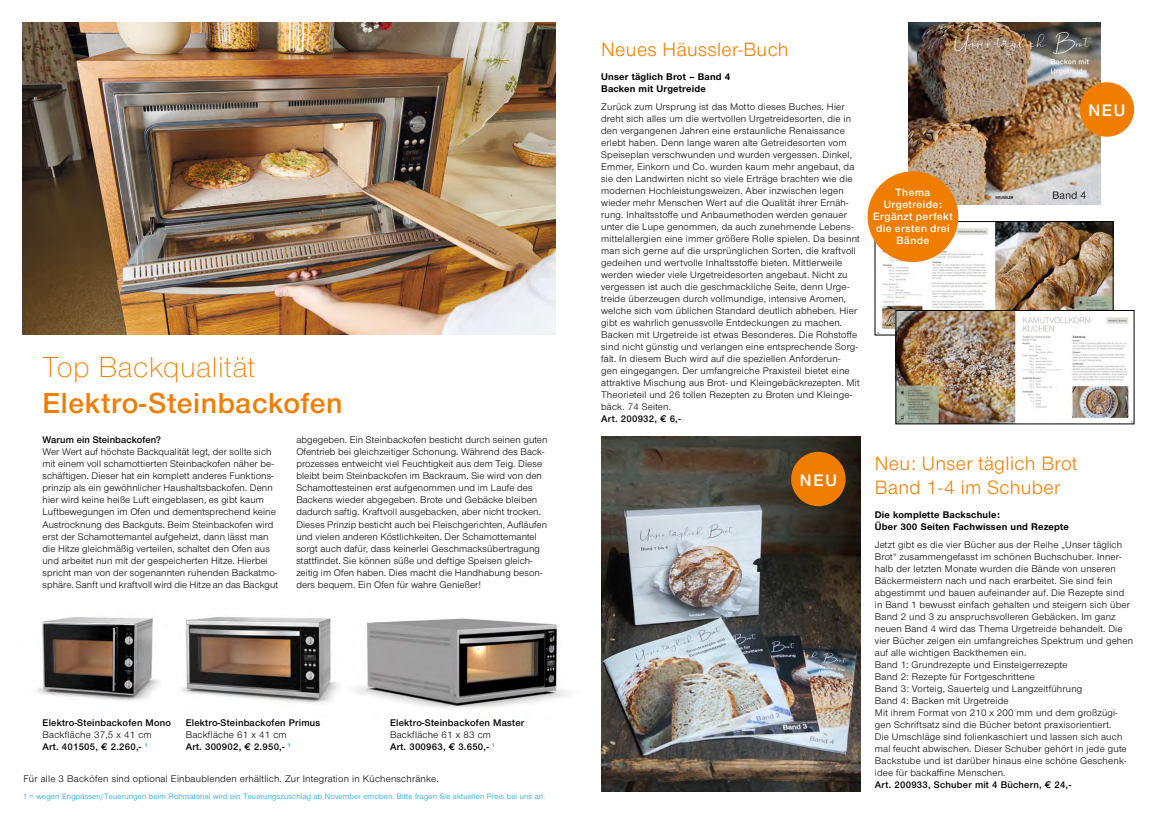
<style>
.page{position:relative;width:1157px;height:814px;background:#fff}
.page>*{position:absolute;margin:0;border:0;box-sizing:border-box;transform-origin:0 0}
.t1{font:30px "Nimbus San Nov Sem Bol";letter-spacing:.02em;color:#ef7d00}
.t2{font:300 30px "Nimbus San Nov";letter-spacing:.02em;color:#ef7d00}
.t3{font:20px/24px "Nimbus San Nov";letter-spacing:.02em;color:#ef7d00}
.t4{font:17.3px "Nimbus San Nov Sem Bol";letter-spacing:.1em;color:#fff}
.t5{font:11px/12px "Nimbus San Nov Sem Bol";letter-spacing:.04em;color:#fff;text-align:center}
.t6{font:10px/12px "Nimbus San Nov";letter-spacing:.02em;color:#000}
.t7{font:10px "Nimbus San Nov Sem Bol";letter-spacing:.02em;color:#000}
.t8{font:700 10px/12px "Nimbus San Nov";letter-spacing:.02em;color:#000}
.t9{font:8px "Nimbus San Nov";letter-spacing:.02em;color:#009fe3}
</style>
<div class="page">
<img style="left:355px;top:618px;width:214px;height:91px">
<img style="left:601px;top:437px;width:259px;height:354px">
<img style="left:909px;top:23px;width:191px;height:182px">
<img style="left:877px;top:223px;width:234px;height:110px">
<div style="left:875px;top:221px;width:238px;height:114px;border:1px solid #000"></div>
<img style="left:897px;top:312px;width:235px;height:110px">
<div style="left:895px;top:310px;width:239px;height:114px;border:1px solid #000"></div>
<div style="left:1079px;top:82px;width:55px;height:55px;background:#ef7d00;border-radius:50%"></div>
<div style="left:867px;top:171px;width:91px;height:91px;background:#ef7d00;border-radius:50%"></div>
<img style="left:23px;top:23px;width:533px;height:311px">
<img style="left:181px;top:617px;width:158px;height:86px">
<img style="left:36px;top:617px;width:124px;height:84px">
<div style="left:791px;top:452px;width:54px;height:54px;background:#ef7d00;border-radius:50%"></div>
<h1 class="t2" style="left:43px;top:350px;width:214px">Top Backqualität</h1>
<h1 class="t1" style="left:43px;top:386px;width:302px">Elektro-Steinbackofen</h1>
<p class="t7" style="left:43px;top:434px;width:120px">Warum ein Steinbackofen?</p>
<p class="t6" style="left:43px;top:446px;width:237px">Wer Wert auf höchste Backqualität legt, der sollte sich mit einem voll schamottierten Steinbackofen näher be&shy;schäftigen. Dieser hat ein komplett anderes Funktions&shy;prinzip als ein gewöhnlicher Haushaltsbackofen. Denn hier wird keine heiße Luft eingeblasen, es gibt kaum Luftbewegungen im Ofen und dementsprechend keine Austrocknung des Backguts. Beim Steinbackofen wird erst der Schamottemantel aufgeheizt, dann lässt man die Hitze gleichmäßig verteilen, schaltet den Ofen aus und arbeitet nun mit der gespeicherten Hitze. Hierbei spricht man von der sogenannten ruhenden Backatmo&shy;sphäre. Sanft und kraftvoll wird die Hitze an das Backgut</p>
<p class="t6" style="left:296px;top:434px;width:253px">abgegeben. Ein Steinbackofen besticht durch seinen guten Ofentrieb bei gleichzeitiger Schonung. Während des Back&shy;prozesses entweicht viel Feuchtigkeit aus dem Teig. Diese bleibt beim Steinbackofen im Backraum. Sie wird von den Schamottesteinen erst aufgenommen und im Laufe des Backens wieder abgegeben. Brote und Gebäcke bleiben dadurch saftig. Kraftvoll ausgebacken, aber nicht trocken.<br>Dieses Prinzip besticht auch bei Fleischgerichten, Aufläufen und vielen anderen Köstlichkeiten. Der Schamottemantel sorgt auch dafür, dass keinerlei Geschmacksübertragung stattfindet. Sie können süße und deftige Speisen gleich&shy;zeitig im Ofen haben. Dies macht die Handhabung beson&shy;ders bequem. Ein Ofen für wahre Genießer!</p>
<p class="t7" style="left:43px;top:716px;width:130px">Elektro-Steinbackofen Mono</p>
<p class="t6" style="left:43px;top:728px;width:111px">Backfläche 37,5 x 41 cm</p>
<p class="t7" style="left:43px;top:740px;width:107px">Art. 401505, € 2.260,- <sup>1</sup></p>
<p class="t7" style="left:186px;top:716px;width:136px">Elektro-Steinbackofen Primus</p>
<p class="t6" style="left:186px;top:728px;width:102px">Backfläche 61 x 41 cm</p>
<p class="t7" style="left:186px;top:740px;width:107px">Art. 300902, € 2.950,- <sup>1</sup></p>
<p class="t7" style="left:390px;top:716px;width:136px">Elektro-Steinbackofen Master</p>
<p class="t6" style="left:390px;top:728px;width:102px">Backfläche 61 x 83 cm</p>
<p class="t7" style="left:390px;top:740px;width:107px">Art. 300963, € 3.650,- <sup>1</sup></p>
<p class="t6" style="left:23px;top:773px;width:417px">Für alle 3 Backöfen sind optional Einbaublenden erhältlich. Zur Integration in Küchenschränke.</p>
<p class="t9" style="left:23px;top:792px;width:524px">1 = wegen Engpässen/Teuerungen beim Rohmaterial wird ein Teuerungszuschlag ab November erhoben. Bitte fragen Sie aktuellen Preis bei uns an.</p>
<h2 class="t3" style="left:601px;top:37px;width:189px">Neues Häussler-Buch</h2>
<p class="t8" style="left:601px;top:70px;width:131px">Unser täglich Brot – Band 4<br>Backen mit Urgetreide</p>
<p class="t6" style="left:601px;top:100px;width:260px">Zurück zum Ursprung ist das Motto dieses Buches. Hier dreht sich alles um die wertvollen Urgetreidesorten, die in den vergangenen Jahren eine erstaunliche Renaissance erlebt haben. Denn lange waren alte Getreidesorten vom Speiseplan verschwunden und wurden vergessen. Dinkel, Emmer, Einkorn und Co. wurden kaum mehr angebaut, da sie den Landwirten nicht so viele Erträge brachten wie die modernen Hochleistungsweizen. Aber inzwischen legen wieder mehr Menschen Wert auf die Qualität ihrer Ernäh&shy;rung. Inhaltsstoffe und Anbaumethoden werden genauer unter die Lupe genommen, da auch zunehmende Lebens&shy;mittelallergien eine immer größere Rolle spielen. Da besinnt man sich gerne auf die ursprünglichen Sorten, die kraftvoll gedeihen und wertvolle Inhaltsstoffe bieten. Mittlerweile werden wieder viele Urgetreidesorten angebaut. Nicht zu vergessen ist auch die geschmackliche Seite, denn Urge&shy;treide überzeugen durch vollmundige, intensive Aromen, welche sich vom üblichen Standard deutlich abheben. Hier gibt es wahrlich genussvolle Entdeckungen zu machen.<br>Backen mit Urgetreide ist etwas Besonderes. Die Rohstoffe sind nicht günstig und verlangen eine entsprechende Sorg&shy;falt. In diesem Buch wird auf die speziellen Anforderun-<br>gen eingegangen. Der umfangreiche Praxisteil bietet eine attraktive Mischung aus Brot- und Kleingebäckrezepten. Mit Theorieteil und 26 tollen Rezepten zu Broten und Kleinge&shy;bäck. 74 Seiten.</p>
<p class="t7" style="left:601px;top:413px;width:81px">Art. 200932, € 6,-</p>
<h3 class="t4" style="left:800px;top:470px;width:39px">NEU</h3>
<p class="t5" style="left:873px;top:187px;width:81px">Thema<br>Urgetreide:<br>Ergänzt perfekt die ersten drei<br>Bände</p>
<h3 class="t4" style="left:1088px;top:100px;width:39px">NEU</h3>
<h2 class="t3" style="left:874px;top:451px;width:204px">Neu: Unser täglich Brot<br>Band 1-4 im Schuber</h2>
<p class="t8" style="left:874px;top:508px;width:196px">Die komplette Backschule:<br>Über 300 Seiten Fachwissen und Rezepte</p>
<p class="t6" style="left:874px;top:538px;width:260px">Jetzt gibt es die vier Bücher aus der Reihe „Unser täglich Brot“ zusammengefasst im schönen Buchschuber. Inner&shy;halb der letzten Monate wurden die Bände von unseren Bäckermeistern nach und nach erarbeitet. Sie sind fein abgestimmt und bauen aufeinander auf. Die Rezepte sind in Band 1 bewusst einfach gehalten und steigern sich über Band 2 und 3 zu anspruchsvolleren Gebäcken. Im ganz neuen Band 4 wird das Thema Urgetreide behandelt. Die vier Bücher zeigen ein umfangreiches Spektrum und gehen auf alle wichtigen Backthemen ein.<br>Band 1: Grundrezepte und Einsteigerrezepte<br>Band 2: Rezepte für Fortgeschrittene<br>Band 3: Vorteig, Sauerteig und Langzeitführung<br>Band 4: Backen mit Urgetreide<br>Mit ihrem Format von 210 x 200 mm und dem großzügi&shy;gen Schriftsatz sind die Bücher betont praxisorientiert.<br>Die Umschläge sind folienkaschiert und lassen sich auch mal feucht abwischen. Dieser Schuber gehört in jede gute Backstube und ist darüber hinaus eine schöne Geschenk&shy;idee für backaffine Menschen.</p>
<p class="t7" style="left:874px;top:778px;width:198px">Art. 200933, Schuber mit 4 Büchern, € 24,-</p>
</div>
